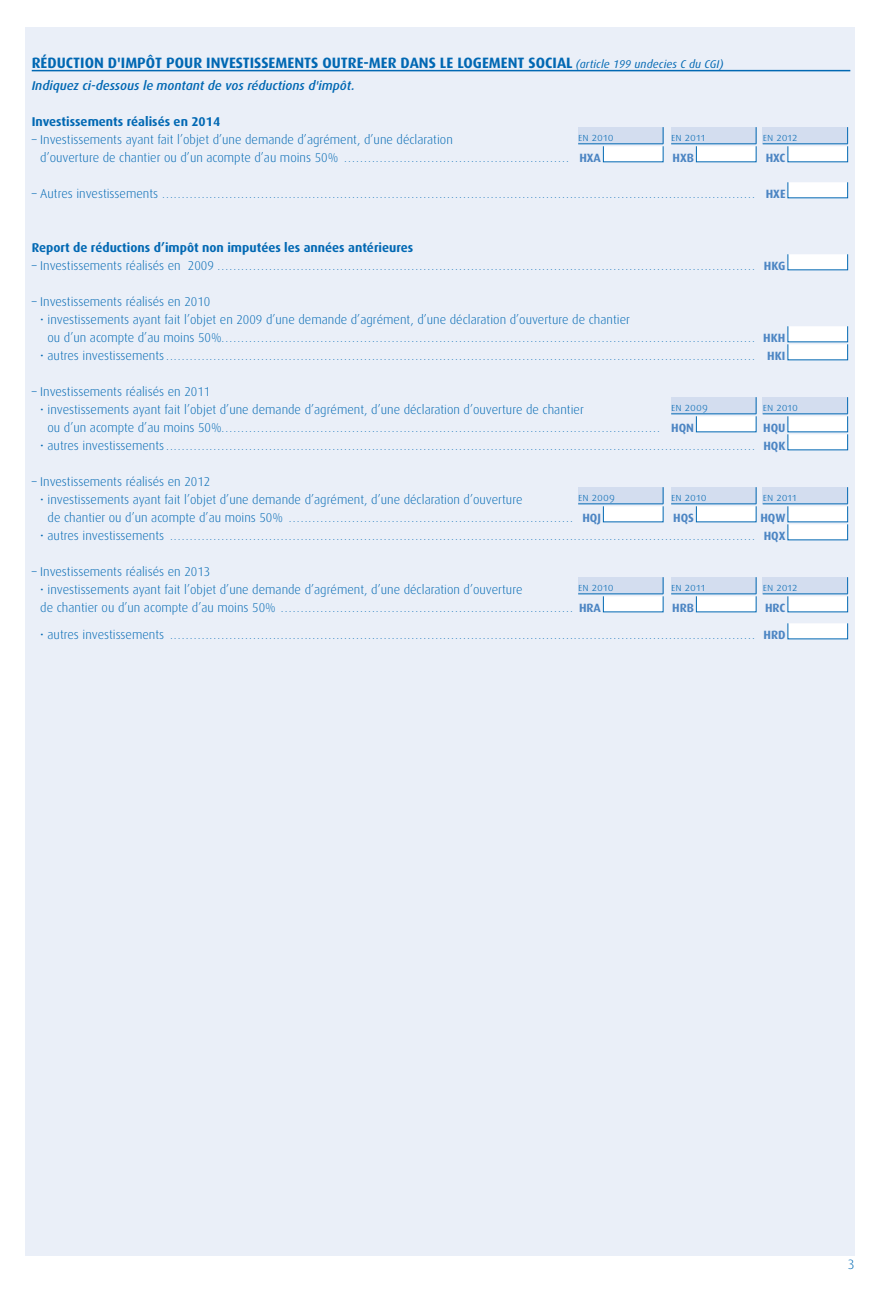
<style>
.page{position:relative;width:893px;height:1297px;background:#fff}
.page>*{position:absolute;margin:0;border:0;box-sizing:border-box;transform-origin:0 0}
.titre3_2011{font:700 15px "Dax";color:#0168b3}
.cdt_sous_champ{font:300 13.5px "Dax";color:#0168b3}
._2011_cdt_4chp_saisi{font:300 12.75px "Dax";color:#0168b3}
._2011_cdt{font:300 12.75px "Dax";color:#0168b3}
.inter2010bold{font:700 12.75px "Dax";color:#0168b3}
._2011_cdt-2{font:italic 500 12.75px "Dax";color:#0168b3}
.t1{font:700 12px "Dax";color:#4c85c3}
.t2{font:11.25px "Dax Light Caps";color:#0168b3}
._2011_cdt-3{font:300 condensed 9px "Frutiger";color:#0168b3}
._2011_cdt_4chp_saisi-2{font:300 condensed 9px "Frutiger";color:#0168b3}
.s1{font-weight:400;font-style:italic;font-size:11.25px}
.s2{font-family:"Dax";font-stretch:normal;font-size:12.75px}
</style>
<div class="page">
<div style="left:26px;top:27px;width:829px;height:1229px;background:#eaeff8"></div>
<hr style="left:32px;top:70px;width:818px;height:1px;background:#0168b3">
<div style="left:578px;top:127px;width:85px;height:17px;background:#d3ddef"></div>
<hr style="left:578px;top:144px;width:85px;height:1px;background:#0168b3">
<div style="left:671px;top:127px;width:85px;height:17px;background:#d3ddef"></div>
<hr style="left:671px;top:144px;width:85px;height:1px;background:#0168b3">
<div style="left:763px;top:127px;width:85px;height:17px;background:#d3ddef"></div>
<hr style="left:763px;top:144px;width:85px;height:1px;background:#0168b3">
<svg style="left:603px;top:127px;width:61px;height:35px"></svg>
<svg style="left:696px;top:127px;width:61px;height:35px"></svg>
<svg style="left:787px;top:127px;width:61px;height:35px"></svg>
<svg style="left:787px;top:182px;width:61px;height:16px"></svg>
<svg style="left:787px;top:254px;width:61px;height:16px"></svg>
<svg style="left:787px;top:326px;width:61px;height:34px;background:#eaf2f8"></svg>
<div style="left:671px;top:397px;width:85px;height:17px;background:#d3ddef"></div>
<hr style="left:671px;top:414px;width:85px;height:1px;background:#0168b3">
<div style="left:763px;top:397px;width:85px;height:17px;background:#d3ddef"></div>
<hr style="left:763px;top:414px;width:85px;height:1px;background:#0168b3">
<svg style="left:696px;top:397px;width:61px;height:35px"></svg>
<svg style="left:787px;top:397px;width:61px;height:53px"></svg>
<div style="left:578px;top:487px;width:85px;height:17px;background:#d3ddef"></div>
<hr style="left:578px;top:504px;width:85px;height:1px;background:#0168b3">
<div style="left:671px;top:487px;width:85px;height:17px;background:#d3ddef"></div>
<hr style="left:671px;top:504px;width:85px;height:1px;background:#0168b3">
<div style="left:763px;top:487px;width:85px;height:17px;background:#d3ddef"></div>
<hr style="left:763px;top:504px;width:85px;height:1px;background:#0168b3">
<svg style="left:603px;top:487px;width:61px;height:35px"></svg>
<svg style="left:696px;top:487px;width:61px;height:35px"></svg>
<svg style="left:787px;top:487px;width:61px;height:53px"></svg>
<div style="left:578px;top:577px;width:85px;height:17px;background:#d3ddef"></div>
<hr style="left:578px;top:594px;width:85px;height:1px;background:#0168b3">
<div style="left:671px;top:577px;width:85px;height:17px;background:#d3ddef"></div>
<hr style="left:671px;top:594px;width:85px;height:1px;background:#0168b3">
<div style="left:763px;top:577px;width:85px;height:17px;background:#d3ddef"></div>
<hr style="left:763px;top:594px;width:85px;height:1px;background:#0168b3">
<svg style="left:603px;top:577px;width:61px;height:35px"></svg>
<svg style="left:696px;top:577px;width:61px;height:35px"></svg>
<svg style="left:787px;top:577px;width:61px;height:35px"></svg>
<svg style="left:787px;top:623px;width:61px;height:16px"></svg>
<p class="titre3_2011" style="left:32px;top:54px;width:693px">RÉDUCTION D'IMPÔT POUR INVESTISSEMENTS OUTRE-MER DANS LE LOGEMENT SOCIAL <span class="s1">(article 199 undecies C du CGI)</span></p>
<p class="_2011_cdt-2" style="left:32px;top:78px;width:325px">Indiquez ci-dessous le montant de vos réductions d'impôt.</p>
<p class="inter2010bold" style="left:32px;top:114px;width:190px">Investissements réalisés en 2014</p>
<p class="_2011_cdt_4chp_saisi" style="left:32px;top:133px;width:423px">– Investissements ayant fait l’objet d’une demande d’agrément, d’une déclaration</p>
<p class="t2" style="left:578px;top:131px;width:37px">en 2010</p>
<p class="t2" style="left:671px;top:131px;width:36px">en 2011</p>
<p class="t2" style="left:763px;top:131px;width:36px">en 2012</p>
<p class="_2011_cdt_4chp_saisi-2" style="left:40px;top:154px;width:530px"><span class="s2">d’ouverture de chantier ou d’un acompte d’au moins 50%</span> .........................................................</p>
<p class="t1" style="left:579px;top:151px;width:23px">HXA</p>
<p class="t1" style="left:673px;top:151px;width:23px">HXB</p>
<p class="t1" style="left:766px;top:151px;width:21px">HXC</p>
<p class="_2011_cdt-3" style="left:32px;top:190px;width:724px"><span class="s2">– Autres investissements</span> ......................................................................................................................................................</p>
<p class="t1" style="left:766px;top:187px;width:21px">HXE</p>
<p class="inter2010bold" style="left:32px;top:240px;width:383px">Report de réductions d’impôt non imputées les années antérieures</p>
<p class="_2011_cdt-3" style="left:32px;top:262px;width:724px"><span class="s2">–Investissements réalisés en 2009</span> ........................................................................................................................................</p>
<p class="t1" style="left:764px;top:259px;width:23px">HKG</p>
<p class="_2011_cdt" style="left:32px;top:295px;width:180px">– Investissements réalisés en 2010</p>
<p class="_2011_cdt" style="left:40px;top:313px;width:591px">• investissements ayant fait l’objet en 2009 d’une demande d’agrément, d’une déclaration d’ouverture de chantier</p>
<p class="_2011_cdt-3" style="left:48px;top:334px;width:709px"><span class="s2">ou d’un acompte d’au moins 50%</span>.......................................................................................................................................</p>
<p class="t1" style="left:763px;top:331px;width:24px">HKH</p>
<p class="_2011_cdt-3" style="left:40px;top:352px;width:716px"><span class="s2">• autresinvestissements</span>.....................................................................................................................................................</p>
<p class="t1" style="left:767px;top:349px;width:20px">HKI</p>
<p class="_2011_cdt" style="left:32px;top:385px;width:180px">– Investissements réalisés en 2011</p>
<p class="_2011_cdt_4chp_saisi" style="left:40px;top:403px;width:545px">• investissements ayant fait l’objet d’une demande d’agrément, d’une déclaration d’ouverture de chantier</p>
<p class="t2" style="left:671px;top:401px;width:38px">en 2009</p>
<p class="t2" style="left:763px;top:401px;width:37px">en 2010</p>
<p class="_2011_cdt_4chp_saisi-2" style="left:48px;top:424px;width:614px"><span class="s2">ou d’un acompte d’au moins 50%</span>...............................................................................................................</p>
<p class="t1" style="left:671px;top:421px;width:24px">HQN</p>
<p class="t1" style="left:763px;top:421px;width:24px">HQU</p>
<p class="_2011_cdt-3" style="left:40px;top:442px;width:716px"><span class="s2">• autresinvestissements</span>.....................................................................................................................................................</p>
<p class="t1" style="left:763px;top:439px;width:24px">HQK</p>
<p class="_2011_cdt" style="left:32px;top:475px;width:180px">– Investissements réalisés en 2012</p>
<p class="_2011_cdt_4chp_saisi" style="left:40px;top:493px;width:484px">• investissements ayant fait l’objet d’une demande d’agrément, d’une déclaration d’ouverture</p>
<p class="t2" style="left:578px;top:491px;width:38px">en 2009</p>
<p class="t2" style="left:671px;top:491px;width:37px">en 2010</p>
<p class="t2" style="left:763px;top:491px;width:36px">en 2011</p>
<p class="_2011_cdt_4chp_saisi-2" style="left:48px;top:514px;width:526px"><span class="s2">de chantier ou d’un acompte d’au moins 50%</span> ........................................................................</p>
<p class="t1" style="left:582px;top:511px;width:20px">HQJ</p>
<p class="t1" style="left:673px;top:511px;width:22px">HQS</p>
<p class="t1" style="left:760px;top:511px;width:27px">HQW</p>
<p class="_2011_cdt-3" style="left:40px;top:532px;width:716px"><span class="s2">• autres investissements</span> ....................................................................................................................................................</p>
<p class="t1" style="left:764px;top:529px;width:23px">HQX</p>
<p class="_2011_cdt" style="left:32px;top:565px;width:180px">– Investissements réalisés en 2013</p>
<p class="_2011_cdt_4chp_saisi" style="left:40px;top:583px;width:484px">• investissements ayant fait l’objet d’une demande d’agrément, d’une déclaration d’ouverture</p>
<p class="t2" style="left:578px;top:581px;width:37px">en 2010</p>
<p class="t2" style="left:671px;top:581px;width:36px">en 2011</p>
<p class="t2" style="left:763px;top:581px;width:36px">en 2012</p>
<p class="_2011_cdt_4chp_saisi-2" style="left:40px;top:604px;width:534px"><span class="s2">de chantier ou d’un acompte d’au moins 50%</span> ..........................................................................</p>
<p class="t1" style="left:579px;top:601px;width:24px">HRA</p>
<p class="t1" style="left:672px;top:601px;width:23px">HRB</p>
<p class="t1" style="left:765px;top:601px;width:22px">HRC</p>
<p class="_2011_cdt-3" style="left:40px;top:631px;width:716px"><span class="s2">• autres investissements</span> ....................................................................................................................................................</p>
<p class="t1" style="left:763px;top:628px;width:24px">HRD</p>
<p class="cdt_sous_champ" style="left:848px;top:1257px;width:8px">3</p>
</div>
